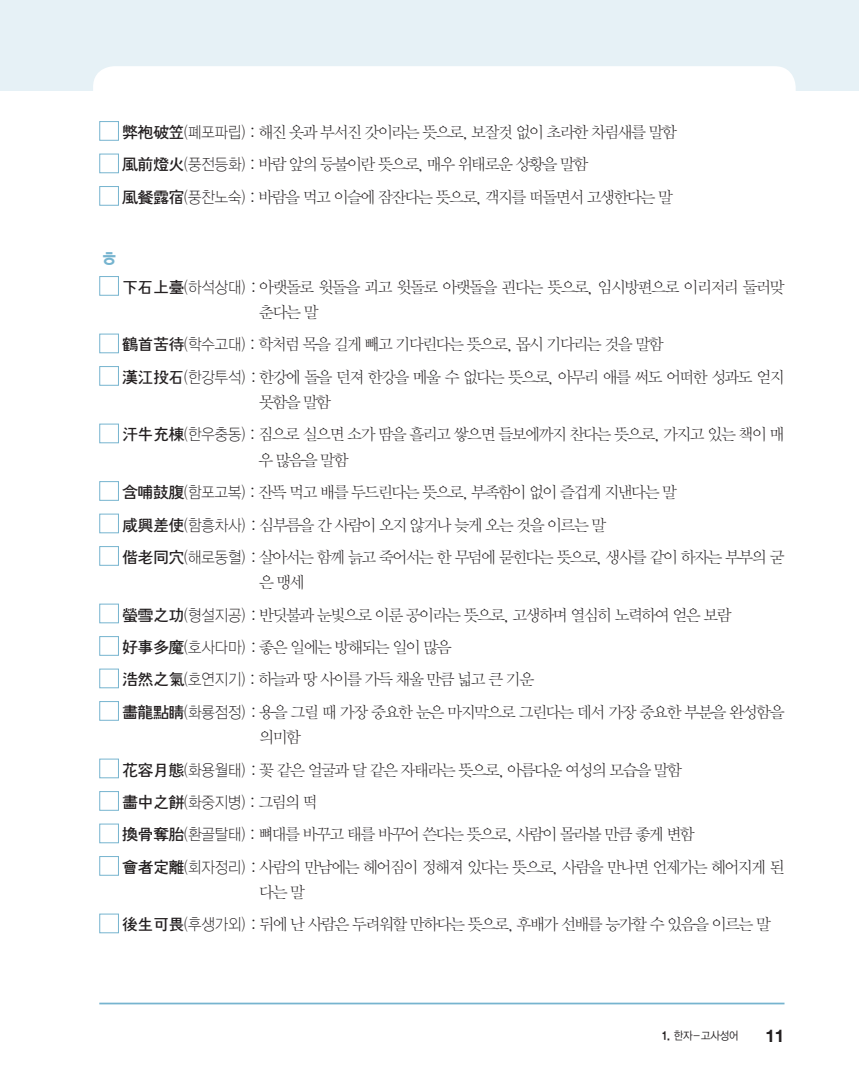
<style>
.page{position:relative;width:859px;height:1092px;background:#fff}
.page>*{position:absolute;margin:0;border:0;box-sizing:border-box;transform-origin:0 0}
.t1{font:24.5px "YDVYGO Std 14";color:#76b4cf;scale:.9 1}
.t2{font:700 17.5px "Helvetica Neue LT Std";color:#231f20}
.t3{font:16.1px/32.6px "YDVY Mj O Std 11";letter-spacing:-.09em;color:#231f20}
.t4{font:16.1px "YDVYGO Std 11";color:#231f20;scale:.9 1}
.t5{font:11.38px "YDVYGO Std 12";letter-spacing:-.01em;color:#231f20;scale:.9 1}
.s1{font-family:"YDVYGO Std 13"}
.s2{font-family:"YDVYGO Std 11"}
.s3{font-family:"YDVY Mj O Std 11"}
.s4{font-family:"YDVYGO Std 15"}
</style>
<div class="page">
<hr style="left:99px;top:1002px;width:685px;height:2px;background:#76b4cf">
<div style="left:0;top:0;width:858px;height:90px;background:#e6f1f6"></div>
<div style="left:93px;top:66px;width:702px;height:49px;background:#fff;border-radius:21px"></div>
<div style="left:99px;top:121px;width:20px;height:20px;border:1px solid #76b4cf"></div>
<div style="left:99px;top:154px;width:20px;height:19px;border:1px solid #76b4cf"></div>
<div style="left:99px;top:186px;width:20px;height:20px;border:1px solid #76b4cf"></div>
<div style="left:99px;top:276px;width:20px;height:20px;border:1px solid #76b4cf"></div>
<div style="left:99px;top:333px;width:20px;height:20px;border:1px solid #76b4cf"></div>
<div style="left:99px;top:366px;width:20px;height:19px;border:1px solid #76b4cf"></div>
<div style="left:99px;top:423px;width:20px;height:20px;border:1px solid #76b4cf"></div>
<div style="left:99px;top:481px;width:20px;height:19px;border:1px solid #76b4cf"></div>
<div style="left:99px;top:513px;width:20px;height:20px;border:1px solid #76b4cf"></div>
<div style="left:99px;top:546px;width:20px;height:19px;border:1px solid #76b4cf"></div>
<div style="left:99px;top:603px;width:20px;height:20px;border:1px solid #76b4cf"></div>
<div style="left:99px;top:636px;width:20px;height:19px;border:1px solid #76b4cf"></div>
<div style="left:99px;top:668px;width:20px;height:20px;border:1px solid #76b4cf"></div>
<div style="left:99px;top:701px;width:20px;height:19px;border:1px solid #76b4cf"></div>
<div style="left:99px;top:758px;width:20px;height:20px;border:1px solid #76b4cf"></div>
<div style="left:99px;top:791px;width:20px;height:19px;border:1px solid #76b4cf"></div>
<div style="left:99px;top:823px;width:20px;height:20px;border:1px solid #76b4cf"></div>
<div style="left:99px;top:856px;width:20px;height:19px;border:1px solid #76b4cf"></div>
<div style="left:99px;top:913px;width:20px;height:20px;border:1px solid #76b4cf"></div>
<p class="t3" style="left:122px;top:116px;width:556px"><span class="s1">弊袍破笠</span><span class="s2">(폐포파립)</span> : 해진 옷과 부서진 갓이라는 뜻으로, 보잘것 없이 초라한 차림새를 말함<span class="s1">風前燈火</span><span class="s2">(풍전등화)</span> : 바람 앞의 등불이란 뜻으로, 매우 위태로운 상황을 말함<br><span class="s1">風餐露宿</span><span class="s2">(풍찬노숙)</span> : 바람을 먹고 이슬에 잠잔다는 뜻으로, 객지를 떠돌면서 고생한다는 말</p>
<h1 class="t1" style="left:99px;top:246px;width:24px">ㅎ</h1>
<p class="t3" style="left:259px;top:275px;width:526px;line-height:25px;text-indent:-137px"><span class="s1">下石上臺</span><span class="s2">(하석상대)</span> : 아랫돌로 윗돌을 괴고 윗돌로 아랫돌을 괸다는 뜻으로, 임시방편으로 이리저리 둘러맞 춘다는 말</p>
<p class="t3" style="left:122px;top:329px;width:663px"><span class="s1">鶴首苦待</span><span class="s2">(학수고대)</span> : 학처럼 목을 길게 빼고 기다린다는 뜻으로, 몹시 기다리는 것을 말함<br><span class="s1">漢江投石</span><span class="s2">(한강투석)</span> : 한강에 돌을 던져 한강을 메울 수 없다는 뜻으로, 아무리 애를 써도 어떠한 성과도 얻지</p>
<p class="t3" style="left:122px;top:386px;width:663px;text-indent:137px">못함을 말함<br><span class="s1">汗牛充棟</span><span class="s2">(한우충동)</span> : 짐으로 실으면 소가 땀을 흘리고 쌓으면 들보에까지 찬다는 뜻으로, 가지고 있는 책이 매</p>
<p class="t3" style="left:122px;top:444px;width:663px;text-indent:136px">우 많음을 말함<br><span class="s1">含哺鼓腹</span><span class="s2">(함포고복)</span> : 잔뜩 먹고 배를 두드린다는 뜻으로, 부족함이 없이 즐겁게 지낸다는 말<br><span class="s1">咸興差使</span><span class="s2">(함흥차사)</span> : 심부름을 간 사람이 오지 않거나 늦게 오는 것을 이르는 말<br><span class="s1">偕老同穴</span><span class="s2">(해로동혈)</span> : 살아서는 함께 늙고 죽어서는 한 무덤에 묻힌다는 뜻으로, 생사를 같이 하자는 부부의 굳</p>
<p class="t3" style="left:122px;top:566px;width:663px;text-indent:137px">은 맹세<br><span class="s1">螢雪之功</span><span class="s2">(형설지공)</span> : 반딧불과 눈빛으로 이룬 공이라는 뜻으로, 고생하며 열심히 노력하여 얻은 보람<br><span class="s1">好事多魔</span><span class="s2">(호사다마)</span> : 좋은 일에는 방해되는 일이 많음<br><span class="s1">浩然之氣</span><span class="s2">(호연지기)</span> : 하늘과 땅 사이를 가득 채울 만큼 넓고 큰 기운<br><span class="s1">畵龍點睛</span><span class="s2">(화룡점정)</span> : 용을 그릴 때 가장 중요한 눈은 마지막으로 그린다는 데서 가장 중요한 부분을 완성함을</p>
<p class="t3" style="left:122px;top:721px;width:561px;text-indent:137px">의미함<br><span class="s1">花容月態</span><span class="s2">(화용월태)</span> : 꽃 같은 얼굴과 달 같은 자태라는 뜻으로, 아름다운 여성의 모습을 말함</p>
<p class="t4" style="left:122px;top:794px;width:218px"><span class="s1">畵中之餠</span>(화중지병) <span class="s3">: 그림의 떡</span></p>
<p class="t3" style="left:122px;top:818px;width:663px"><span class="s1">換骨奪胎</span><span class="s2">(환골탈태)</span> : 뼈대를 바꾸고 태를 바꾸어 쓴다는 뜻으로, 사람이 몰라볼 만큼 좋게 변함<br><span class="s1">會者定離</span><span class="s2">(회자정리)</span> : 사람의 만남에는 헤어짐이 정해져 있다는 뜻으로, 사람을 만나면 언제가는 헤어지게 된</p>
<p class="t3" style="left:122px;top:876px;width:649px;text-indent:137px">다는 말<br><span class="s1">後生可畏</span><span class="s2">(후생가외)</span> : 뒤에 난 사람은 두려워할 만하다는 뜻으로, 후배가 선배를 능가할 수 있음을 이르는 말</p>
<p class="t5" style="left:662px;top:1030px;width:86px"><span class="s4">1.</span> 한자-고사성어</p>
<p class="t2" style="left:765px;top:1024px;width:21px">11</p>
</div>
